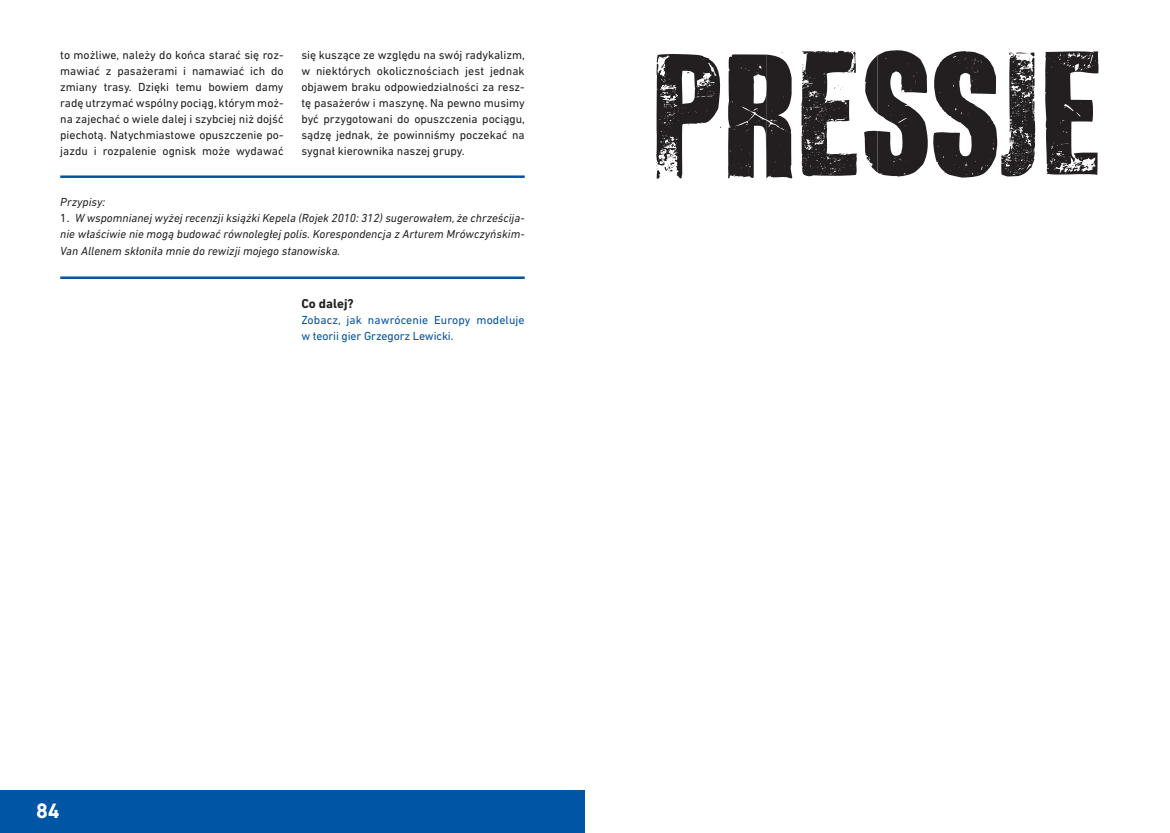
<style>
.page{position:relative;width:1170px;height:833px;background:#fff}
.page>*{position:absolute;margin:0;border:0;box-sizing:border-box;transform-origin:0 0}
.t1{font:700 21.25px "DIN Next LT Pro";color:#fff}
.t2{font:700 13.12px "DIN Next LT Pro";color:#231f20}
.t3{font:11.88px/16.1px "DIN Next LT Pro";color:#231f20;text-align:justify}
.t4{font:italic 11.88px/16.1px "DIN Next LT Pro";color:#231f20;text-align:justify}
.t5{font:11.88px/16.1px "DIN Next LT Pro";letter-spacing:-.01em;color:#0155a5}
.s1{font-style:normal}
</style>
<div class="page">
<div style="left:0;top:790px;width:585px;height:43px;background:#0155a5"></div>
<hr style="left:60px;top:175px;width:464px;height:3px;background:#0155a5">
<hr style="left:60px;top:276px;width:464px;height:3px;background:#0155a5">
<svg style="left:656px;top:50px;width:442px;height:129px"></svg>
<p class="t3" style="left:60px;top:46px;width:225px">to możliwe, należy do końca starać się roz&shy;mawiać z pasażerami i namawiać ich do zmiany trasy. Dzięki temu bowiem damy radę utrzymać wspólny pociąg, którym moż&shy;na zajechać o wiele dalej i szybciej niż dojść piechotą. Natychmiastowe opuszczenie po&shy;jazdu i rozpalenie ognisk może wydawać</p>
<p class="t3" style="left:301px;top:46px;width:225px">się kuszące ze względu na swój radykalizm, w niektórych okolicznościach jest jednak objawem braku odpowiedzialności za resz&shy;tę pasażerów i maszynę. Na pewno musimy być przygotowani do opuszczenia pociągu, sądzę jednak, że powinniśmy poczekać na sygnał kierownika naszej grupy.</p>
<p class="t4" style="left:60px;top:194px;width:46px">Przypisy:</p>
<p class="t4" style="left:60px;top:210px;width:466px"><span class="s1">1.</span> W wspomnianej wyżej recenzji książki Kepela (Rojek 2010: 312) sugerowałem, że chrześcija&shy;nie właściwie nie mogą budować równoległej polis. Korespondencja z Arturem Mrówczyńskim-Van Allenem skłoniła mnie do rewizji mojego stanowiska.</p>
<h1 class="t1" style="left:36px;top:798px;width:25px">84</h1>
<p class="t2" style="left:301px;top:295px;width:54px">Co dalej?</p>
<p class="t5" style="left:301px;top:311px;width:225px">Zobacz, jak nawrócenie Europy modeluje w teorii gier Grzegorz Lewicki.</p>
</div>
